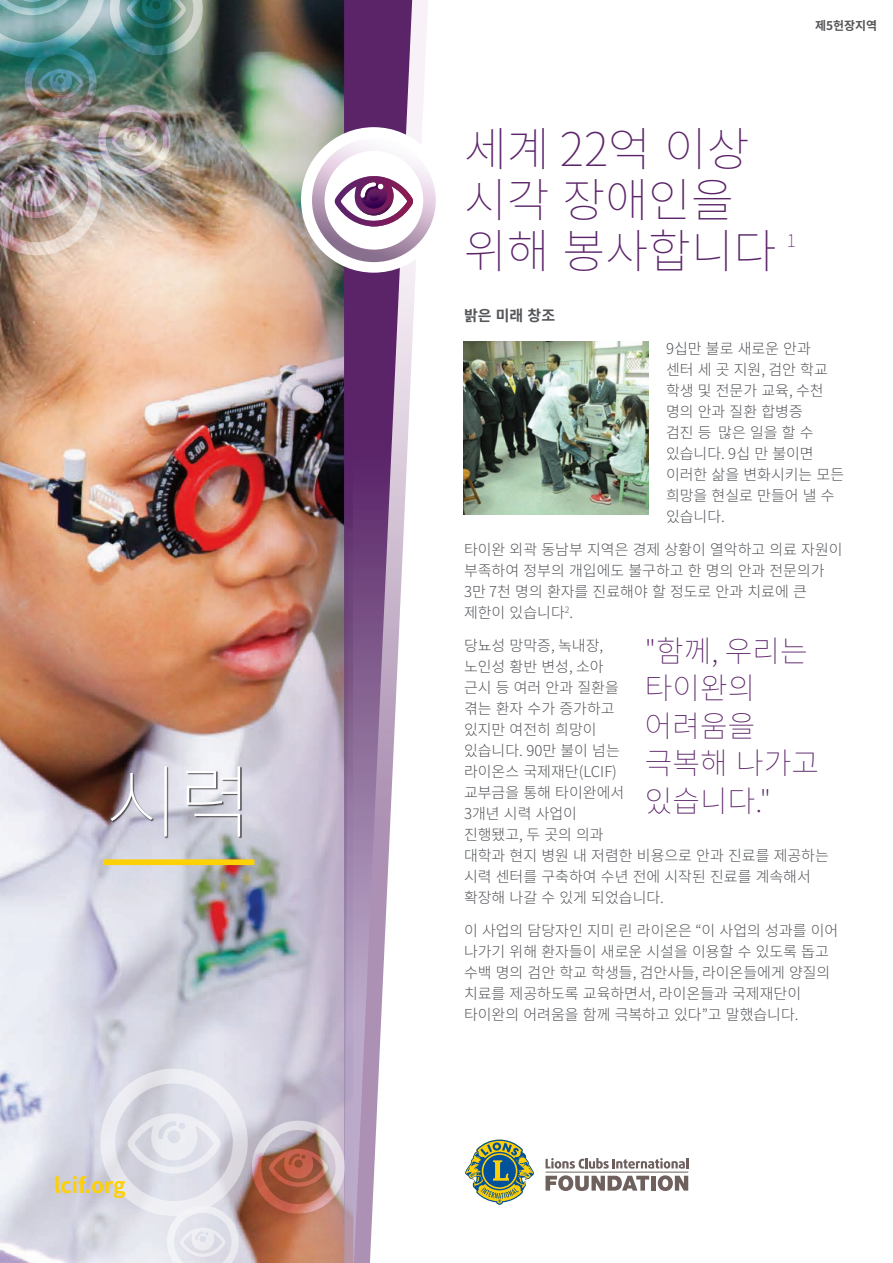
<style>
.page{position:relative;width:893px;height:1263px;background:#fff}
.page>*{position:absolute;margin:0;border:0;box-sizing:border-box;transform-origin:0 0}
.t1{font:100 79.5px "Noto Sans CJ Kkr";color:#fff}
.t2{font:100 46.5px/51px "Noto Sans CJ Kkr";color:#5c2469}
.t3{font:100 30px/37.5px "Noto Sans CJ Kkr";color:#5c2469}
.t4{font:700 21px "Noto Sans CJ Kkr";color:#fed006}
.t5{font:100 17.55px "Noto Sans CJ Kkr";color:#5c2469}
.t6{font:300 15px/21px "Noto Sans CJ Kkr";color:#54565a}
.t7{font:700 15px "Noto Sans CJ Kkr";color:#54565a}
.t8{font:700 12px "Noto Sans CJ Kkr";color:#555659}
</style>
<div class="page">
<img style="left:0;top:0;width:344px;height:1263px">
<svg style="left:412px;top:0;width:16px;height:342px"></svg>
<svg style="left:344px;top:0;width:68px;height:1263px"></svg>
<div style="left:301px;top:127px;width:145px;height:146px;background:#fff;border-radius:50%"></div>
<svg style="left:312px;top:138px;width:124px;height:124px"></svg>
<img style="left:0;top:0;width:203px;height:255px">
<svg style="left:100px;top:1068px;width:245px;height:195px;background:#d0bfc2"></svg>
<svg style="left:545px;top:1158px;width:143px;height:10px"></svg>
<svg style="left:545px;top:1175px;width:104px;height:16px"></svg>
<div style="left:651px;top:1176px;width:5px;height:14px;background:#6d605d"></div>
<svg style="left:658px;top:1175px;width:30px;height:16px"></svg>
<hr style="left:545px;top:1172px;width:143px;height:1px;background:#6d605d">
<svg style="left:465px;top:1139px;width:69px;height:66px"></svg>
<img style="left:463px;top:342px;width:185px;height:172px">
<div style="left:110px;top:766px;width:132px;height:73px;background:#231f20;opacity:.75"></div>
<div style="left:103px;top:859px;width:151px;height:6px;background:#fed006"></div>
<h1 class="t1" style="left:106px;top:757px;width:148px">시력</h1>
<h3 class="t4" style="left:54px;top:1173px;width:73px">lcif.org</h3>
<p class="t8" style="left:815px;top:19px;width:64px">제5헌장지역</p>
<h2 class="t2" style="left:464px;top:124px;width:314px">세계 22억 이상 시각 장애인을 위해 봉사합니다</h2>
<p class="t5" style="left:787px;top:231px;width:11px">1</p>
<p class="t7" style="left:464px;top:307px;width:93px">밝은 미래 창조</p>
<p class="t6" style="left:666px;top:338px;width:180px">9십만 불로 새로운 안과<br>센터 세 곳 지원, 검안 학교 학생 및 전문가 교육, 수천 명의 안과 질환 합병증<br>검진 등 많은 일을 할 수 있습니다. 9십 만 불이면 이러한 삶을 변화시키는 모든 희망을 현실로 만들어 낼 수 있습니다.</p>
<p class="t6" style="left:464px;top:539px;width:380px">타이완 외곽 동남부 지역은 경제 상황이 열악하고 의료 자원이 부족하여 정부의 개입에도 불구하고 한 명의 안과 전문의가<br>3만 7천 명의 환자를 진료해야 할 정도로 안과 치료에 큰 제한이 있습니다<sup>2</sup>.</p>
<p class="t6" style="left:464px;top:635px;width:366px">당뇨성 망막증, 녹내장,<br>노인성 황반 변성, 소아<br>근시 등 여러 안과 질환을<br>겪는 환자 수가 증가하고<br>있지만 여전히 희망이<br>있습니다. 90만 불이 넘는<br>라이온스 국제재단(LCIF)<br>교부금을 통해 타이완에서<br>3개년 시력 사업이<br>진행됐고, 두 곳의 의과<br>대학과 현지 병원 내 저렴한 비용으로 안과 진료를 제공하는 시력 센터를 구축하여 수년 전에 시작된 진료를 계속해서 확장해 나갈 수 있게 되었습니다.</p>
<p class="t6" style="left:464px;top:920px;width:376px">이 사업의 담당자인 지미 린 라이온은 “이 사업의 성과를 이어 나가기 위해 환자들이 새로운 시설을 이용할 수 있도록 돕고 수백 명의 검안 학교 학생들, 검안사들, 라이온들에게 양질의 치료를 제공하도록 교육하면서, 라이온들과 국제재단이 타이완의 어려움을 함께 극복하고 있다”고 말했습니다.</p>
<h3 class="t3" style="left:645px;top:632px;width:176px">"함께, 우리는 타이완의 어려움을 극복해 나가고 있습니다."</h3>
</div>
